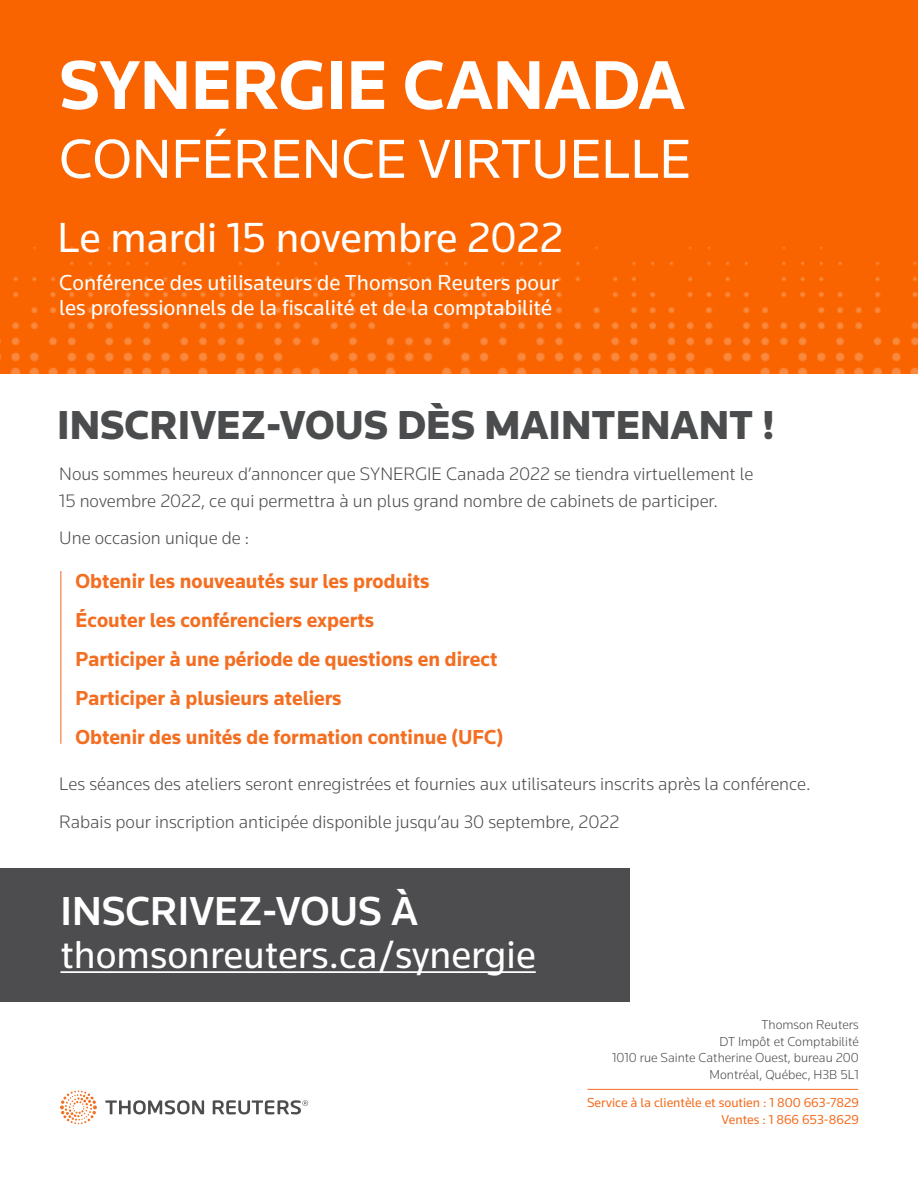
<style>
.page{position:relative;width:918px;height:1188px;background:#fff}
.page>*{position:absolute;margin:0;border:0;box-sizing:border-box;transform-origin:0 0}
._3_ways_TEXT{font:700 71.55px "Knowledge";color:#fff}
._3_ways_TEXT-2{font:57px "Knowledge";color:#fff}
._3_ways_TEXT-3{font:43.65px "Knowledge";color:#fff}
._3_ways_TEXT-4{font:900 42px "Knowledge";color:#4b4c4d}
._3_ways_TEXT-5{font:500 42px "Knowledge";color:#fff}
._3_ways_TEXT-6{font:40.5px "Knowledge";color:#fff}
._3_ways_TEXT-7{font:22.5px/25.5px "Knowledge";color:#fff}
._3_ways_TEXT-8{font:700 21px "Knowledge";color:#f36e21}
._3_ways_TEXT-9{font:300 18.75px/27px "Knowledge";color:#4b4c4d}
.t1{font:300 13.5px/16.5px "Knowledge";color:#4b4c4d;text-align:right}
.t2{font:13.5px "Knowledge";color:#f36e21}
</style>
<div class="page">
<div style="left:0;top:0;width:918px;height:374px;background:#fa6400"></div>
<div style="left:0;top:868px;width:629px;height:134px;background:#4d4d4f"></div>
<hr style="left:60px;top:571px;width:1px;height:173px;background:#f36421">
<hr style="left:60px;top:971px;width:476px;height:2px;background:#fff">
<svg style="left:105px;top:1100px;width:203px;height:15px"></svg>
<svg style="left:60px;top:1091px;width:37px;height:33px"></svg>
<hr style="left:588px;top:1089px;width:270px;height:1px;background:#f36e21">
<p class="_3_ways_TEXT" style="left:59px;top:41px;width:628px">SYNERGIE CANADA</p>
<p class="_3_ways_TEXT-2" style="left:59px;top:124px;width:634px">CONFÉRENCE VIRTUELLE</p>
<p class="_3_ways_TEXT-3" style="left:57px;top:210px;width:507px">Le mardi 15 novembre 2022</p>
<p class="_3_ways_TEXT-7" style="left:59px;top:269px;width:501px">Conférence des utilisateurs de Thomson Reuters pour les professionnels de la fiscalité et de la comptabilité</p>
<p class="_3_ways_TEXT-4" style="left:57px;top:399px;width:719px">INSCRIVEZ-VOUS DÈS MAINTENANT !</p>
<p class="_3_ways_TEXT-9" style="left:59px;top:460px;width:696px">Nous sommes heureux d’annoncer que SYNERGIE Canada 2022 se tiendra virtuellement le<br>15 novembre 2022, ce qui permettra à un plus grand nombre de cabinets de participer.</p>
<p class="_3_ways_TEXT-9" style="left:59px;top:524px;width:192px">Une occasion unique de :</p>
<p class="_3_ways_TEXT-8" style="left:76px;top:568px;width:355px">Obtenir les nouveautés sur les produits</p>
<p class="_3_ways_TEXT-8" style="left:76px;top:607px;width:300px">Écouter les conférenciers experts</p>
<p class="_3_ways_TEXT-8" style="left:76px;top:646px;width:423px">Participer à une période de questions en direct</p>
<p class="_3_ways_TEXT-8" style="left:76px;top:685px;width:268px">Participer à plusieurs ateliers</p>
<p class="_3_ways_TEXT-8" style="left:76px;top:724px;width:429px">Obtenir des unités de formation continue (UFC)</p>
<p class="_3_ways_TEXT-9" style="left:59px;top:770px;width:753px">Les séances des ateliers seront enregistrées et fournies aux utilisateurs inscrits après la conférence.</p>
<p class="_3_ways_TEXT-9" style="left:59px;top:808px;width:562px">Rabais pour inscription anticipée disponible jusqu’au 30 septembre, 2022</p>
<p class="_3_ways_TEXT-5" style="left:60px;top:886px;width:359px">INSCRIVEZ-VOUS À</p>
<p class="_3_ways_TEXT-6" style="left:60px;top:930px;width:477px">thomsonreuters.ca/synergie</p>
<p class="t1" style="left:762px;top:1016px;width:99px">Thomson Reuters</p>
<p class="t1" style="left:719px;top:1033px;width:141px">DT Impôt et Comptabilité</p>
<p class="t1" style="left:612px;top:1049px;width:248px">1010 rue Sainte Catherine Ouest, bureau 200<br>Montréal, Québec, H3B 5L1</p>
<p class="t2" style="left:587px;top:1095px;width:273px">Service à la clientèle et soutien : 1 800 663-7829</p>
<p class="t2" style="left:722px;top:1111px;width:139px">Ventes : 1 866 653-8629</p>
</div>
